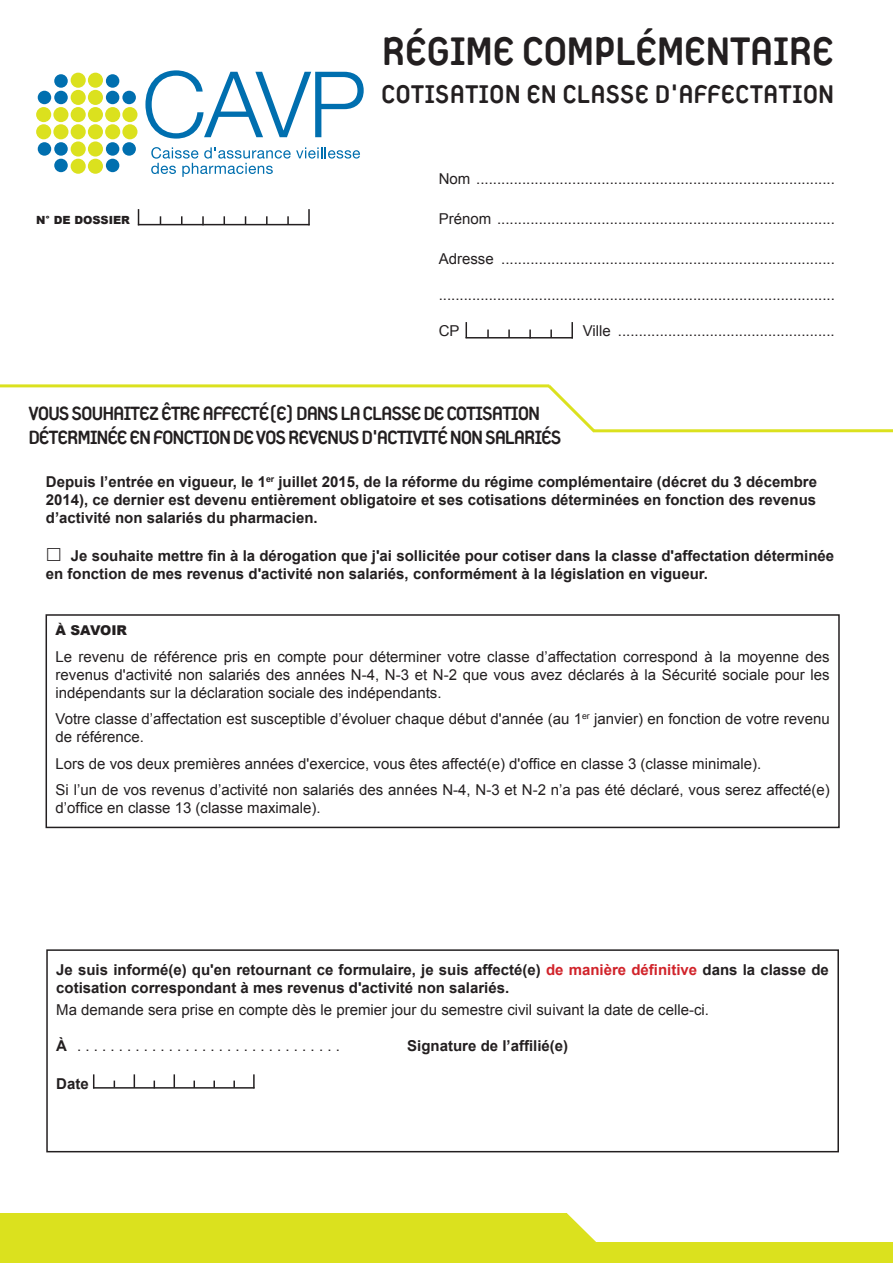
<style>
.page{position:relative;width:893px;height:1263px;background:#fff}
.page>*{position:absolute;margin:0;border:0;box-sizing:border-box;transform-origin:0 0}
.t1{font:800 42px "Extreme Sans";letter-spacing:-.02em;color:#231f20}
.t2{font:800 27px "Extreme Sans";color:#231f20}
.t3{font:800 20.25px/24.3px "Extreme Sans";letter-spacing:-.06em;color:#231f20}
.t4{font:15px/18px "Arial";color:#231f20}
.t5{font:700 15px/18px "Arial";color:#231f20}
.t6{font:900 13.5px "Arial";color:#231f20}
.t7{font:900 11.25px "Arial";color:#231f20}
.s1{color:#d1232a}
.s2{font-weight:700}
</style>
<div class="page">
<svg style="left:145px;top:70px;width:219px;height:69px"></svg>
<svg style="left:151px;top:147px;width:209px;height:30px"></svg>
<div style="left:38px;top:91px;width:13px;height:13px;background:#006faf;border-radius:50%"></div>
<div style="left:36px;top:107px;width:15px;height:15px;background:#dbe11e;border-radius:50%"></div>
<div style="left:36px;top:124px;width:15px;height:15px;background:#dbe11e;border-radius:50%"></div>
<div style="left:38px;top:142px;width:13px;height:14px;background:#006faf;border-radius:50%"></div>
<div style="left:54px;top:74px;width:14px;height:14px;background:#006faf;border-radius:50%"></div>
<div style="left:54px;top:91px;width:14px;height:13px;background:#006faf;border-radius:50%"></div>
<div style="left:53px;top:107px;width:15px;height:15px;background:#dbe11e;border-radius:50%"></div>
<div style="left:53px;top:124px;width:15px;height:15px;background:#dbe11e;border-radius:50%"></div>
<div style="left:54px;top:142px;width:14px;height:14px;background:#006faf;border-radius:50%"></div>
<div style="left:54px;top:159px;width:14px;height:13px;background:#006faf;border-radius:50%"></div>
<div style="left:71px;top:73px;width:15px;height:15px;background:#dbe11e;border-radius:50%"></div>
<div style="left:71px;top:90px;width:15px;height:15px;background:#dbe11e;border-radius:50%"></div>
<div style="left:71px;top:107px;width:15px;height:15px;background:#dbe11e;border-radius:50%"></div>
<div style="left:71px;top:124px;width:15px;height:15px;background:#dbe11e;border-radius:50%"></div>
<div style="left:71px;top:141px;width:15px;height:16px;background:#dbe11e;border-radius:50%"></div>
<div style="left:71px;top:159px;width:15px;height:15px;background:#dbe11e;border-radius:50%"></div>
<div style="left:88px;top:73px;width:15px;height:15px;background:#dbe11e;border-radius:50%"></div>
<div style="left:88px;top:90px;width:15px;height:15px;background:#dbe11e;border-radius:50%"></div>
<div style="left:88px;top:107px;width:15px;height:15px;background:#dbe11e;border-radius:50%"></div>
<div style="left:88px;top:124px;width:15px;height:15px;background:#dbe11e;border-radius:50%"></div>
<div style="left:88px;top:141px;width:15px;height:16px;background:#dbe11e;border-radius:50%"></div>
<div style="left:88px;top:159px;width:15px;height:15px;background:#dbe11e;border-radius:50%"></div>
<div style="left:106px;top:74px;width:13px;height:14px;background:#006faf;border-radius:50%"></div>
<div style="left:106px;top:91px;width:13px;height:13px;background:#006faf;border-radius:50%"></div>
<div style="left:105px;top:107px;width:15px;height:15px;background:#dbe11e;border-radius:50%"></div>
<div style="left:105px;top:124px;width:15px;height:15px;background:#dbe11e;border-radius:50%"></div>
<div style="left:106px;top:142px;width:13px;height:14px;background:#006faf;border-radius:50%"></div>
<div style="left:106px;top:159px;width:13px;height:13px;background:#006faf;border-radius:50%"></div>
<div style="left:122px;top:91px;width:14px;height:13px;background:#006faf;border-radius:50%"></div>
<div style="left:122px;top:107px;width:15px;height:15px;background:#dbe11e;border-radius:50%"></div>
<div style="left:122px;top:124px;width:15px;height:15px;background:#dbe11e;border-radius:50%"></div>
<div style="left:122px;top:142px;width:14px;height:14px;background:#006faf;border-radius:50%"></div>
<div style="left:0;top:1213px;width:567px;height:50px;background:#dbe11e"></div>
<div style="left:549px;top:1242px;width:344px;height:21px;background:#dbe11e"></div>
<svg style="left:567px;top:1213px;width:29px;height:29px"></svg>
<hr style="left:0;top:384px;width:549px;height:3px;background:#dbe11e">
<svg style="left:545px;top:384px;width:54px;height:49px"></svg>
<hr style="left:593px;top:429px;width:300px;height:3px;background:#dbe11e">
<svg style="left:93px;top:1074px;width:1px;height:13px"></svg>
<hr style="left:93px;top:1087px;width:162px;height:1px;background:#231f20">
<svg style="left:253px;top:1074px;width:2px;height:14px"></svg>
<svg style="left:174px;top:1074px;width:1px;height:13px"></svg>
<svg style="left:134px;top:1074px;width:1px;height:13px"></svg>
<svg style="left:213px;top:1080px;width:2px;height:8px"></svg>
<svg style="left:193px;top:1080px;width:2px;height:8px"></svg>
<svg style="left:233px;top:1080px;width:2px;height:8px"></svg>
<div style="left:46px;top:949px;width:793px;height:203px;border:2px solid #231f20"></div>
<div style="left:46px;top:614px;width:794px;height:214px;border:2px solid #231f20"></div>
<hr style="left:138px;top:224px;width:172px;height:1px;background:#231f20">
<svg style="left:138px;top:209px;width:1px;height:15px"></svg>
<svg style="left:308px;top:209px;width:2px;height:16px"></svg>
<svg style="left:202px;top:216px;width:2px;height:8px"></svg>
<svg style="left:266px;top:216px;width:2px;height:8px"></svg>
<svg style="left:287px;top:216px;width:2px;height:8px"></svg>
<svg style="left:466px;top:322px;width:1px;height:15px"></svg>
<hr style="left:466px;top:337px;width:107px;height:1px;background:#231f20">
<svg style="left:487px;top:329px;width:2px;height:8px"></svg>
<svg style="left:529px;top:329px;width:2px;height:8px"></svg>
<svg style="left:550px;top:329px;width:2px;height:8px"></svg>
<svg style="left:508px;top:329px;width:2px;height:8px"></svg>
<svg style="left:571px;top:322px;width:2px;height:15px"></svg>
<p class="t7" style="left:36px;top:211px;width:95px">N° DE DOSSIER</p>
<h1 class="t1" style="left:382px;top:27px;width:454px">RÉGIME COMPLÉMENTAIRE</h1>
<h2 class="t2" style="left:381px;top:78px;width:455px">COTISATION EN CLASSE D'AFFECTATION</h2>
<p class="t4" style="left:439px;top:170px;width:398px">Nom ......................................................................................</p>
<p class="t4" style="left:439px;top:210px;width:398px">Prénom .................................................................................</p>
<p class="t4" style="left:439px;top:250px;width:398px">Adresse ................................................................................</p>
<p class="t4" style="left:439px;top:286px;width:398px">...............................................................................................</p>
<p class="t4" style="left:439px;top:322px;width:22px">CP</p>
<p class="t4" style="left:583px;top:322px;width:254px">Ville ....................................................</p>
<h3 class="t3" style="left:28px;top:401px;width:535px">VOUS SOUHAITEZ ÊTRE AFFECTÉ(E) DANS LA CLASSE DE COTISATION<br>DÉTERMINÉE EN FONCTION DE VOS REVENUS D'ACTIVITÉ NON SALARIÉS</h3>
<p class="t5" style="left:46px;top:473px;width:773px;text-align:justify">Depuis l’entrée en vigueur, le 1<sup>er</sup> juillet 2015, de la réforme du régime complémentaire (décret du 3 décembre 2014), ce dernier est devenu entièrement obligatoire et ses cotisations déterminées en fonction des revenus d’activité non salariés du pharmacien.</p>
<p class="t5" style="left:46px;top:547px;width:790px;text-indent:25px">Je souhaite mettre fin à la dérogation que j'ai sollicitée pour cotiser dans la classe d'affectation déterminée en fonction de mes revenus d'activité non salariés, conformément à la législation en vigueur.</p>
<p class="t6" style="left:56px;top:620px;width:73px">À SAVOIR</p>
<p class="t4" style="left:56px;top:647px;width:776px;text-align:justify">Le revenu de référence pris en compte pour déterminer votre classe d’affectation correspond à la moyenne des revenus d'activité non salariés des années N-4, N-3 et N-2 que vous avez déclarés à la Sécurité sociale pour les indépendants sur la déclaration sociale des indépendants.</p>
<p class="t4" style="left:56px;top:710px;width:776px">Votre classe d’affectation est susceptible d’évoluer chaque début d'année (au 1<sup>er</sup> janvier) en fonction de votre revenu de référence.</p>
<p class="t4" style="left:56px;top:750px;width:776px;line-height:26.5px">Lors de vos deux premières années d'exercice, vous êtes affecté(e) d'office en classe 3 (classe minimale).<br>Si l’un de vos revenus d’activité non salariés des années N-4, N-3 et N-2 n’a pas été déclaré, vous serez affecté(e)</p>
<p class="t4" style="left:56px;top:799px;width:267px">d’office en classe 13 (classe maximale).</p>
<p class="t5" style="left:56px;top:961px;width:774px">Je suis informé(e) qu'en retournant ce formulaire, je suis affecté(e) <span class="s1">de manière définitive</span> dans la classe de cotisation correspondant à mes revenus d'activité non salariés.</p>
<p class="t4" style="left:56px;top:1001px;width:654px">Ma demande sera prise en compte dès le premier jour du semestre civil suivant la date de celle-ci.</p>
<p class="t4" style="left:56px;top:1037px;width:21px"><span class="s2">À</span> ................................</p>
<p class="t5" style="left:407px;top:1037px;width:162px">Signature de l’affilié(e)</p>
<p class="t5" style="left:56px;top:1075px;width:34px">Date</p>
</div>
